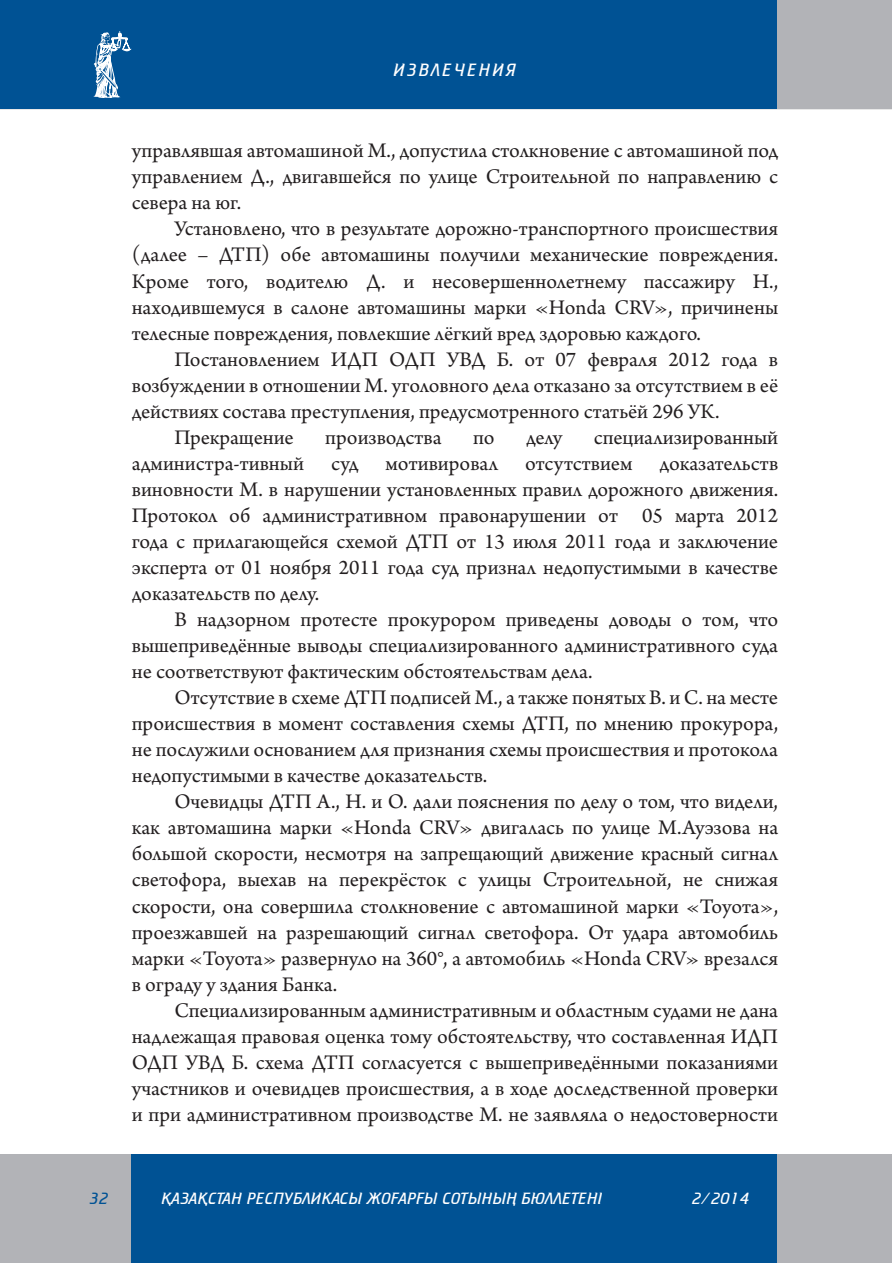
<style>
.page{position:relative;width:893px;height:1263px;background:#fff}
.page>*{position:absolute;margin:0;border:0;box-sizing:border-box;transform-origin:0 0}
.t1{font:21.9px/26.1px "Arno Pro";color:#231f20;text-align:justify}
.t2{font:300 18px "FK Cricket";letter-spacing:.11em;color:#fff}
.t3{font:300 16.5px "FK Cricket";color:#fff}
.t4{font:300 16.5px "FK Cricket";color:#005294}
</style>
<div class="page">
<div style="left:777px;top:1155px;width:114px;height:108px;background:#b2b3b7"></div>
<div style="left:130px;top:1155px;width:647px;height:108px;background:#005294"></div>
<div style="left:0;top:1155px;width:130px;height:108px;background:#b2b3b7"></div>
<div style="left:777px;top:0;width:114px;height:109px;background:#b2b3b7"></div>
<div style="left:0;top:0;width:777px;height:109px;background:#005294"></div>
<svg style="left:93px;top:31px;width:39px;height:67px"></svg>
<p class="t2" style="left:394px;top:61px;width:124px">ИЗВЛЕЧЕНИЯ</p>
<p class="t1" style="left:132px;top:139px;width:648px">управлявшая автомашиной М., допустила столкновение с автомашиной под управлением Д., двигавшейся по улице Строительной по направлению с севера на юг.</p>
<p class="t1" style="left:132px;top:217px;width:648px;text-indent:43px">Установлено, что в результате дорожно-транспортного происшествия (далее – ДТП) обе автомашины получили механические повреждения.<br>Кроме того, водителю Д. и несовершеннолетнему пассажиру Н., находившемуся в салоне автомашины марки «Honda CRV», причинены телесные повреждения, повлекшие лёгкий вред здоровью каждого.</p>
<p class="t1" style="left:174px;top:347px;width:605px">Постановлением ИДП ОДП УВД Б. от 07 февраля 2012 года в</p>
<p class="t1" style="left:132px;top:373px;width:648px">возбуждении в отношении М. уголовного дела отказано за отсутствием в её</p>
<p class="t1" style="left:132px;top:399px;width:589px">действиях состава преступления, предусмотренного статьёй 296 УК.</p>
<p class="t1" style="left:174px;top:425px;width:121px">Прекращение</p>
<p class="t1" style="left:325px;top:425px;width:118px">производства</p>
<p class="t1" style="left:473px;top:425px;width:23px">по</p>
<p class="t1" style="left:526px;top:425px;width:38px">делу</p>
<p class="t1" style="left:132px;top:425px;width:648px;text-indent:462px">специализированный администра-тивный суд мотивировал отсутствием доказательств виновности М. в нарушении установленных правил дорожного движения.<br>Протокол об административном правонарушении от 05 марта 2012 года с прилагающейся схемой ДТП от 13 июля 2011 года и заключение эксперта от 01 ноября 2011 года суд признал недопустимыми в качестве доказательств по делу.</p>
<p class="t1" style="left:132px;top:608px;width:648px;text-indent:43px">В надзорном протесте прокурором приведены доводы о том, что вышеприведённые выводы специализированного административного суда не соответствуют фактическим обстоятельствам дела.</p>
<p class="t1" style="left:132px;top:686px;width:648px;text-indent:43px">Отсутствие в схеме ДТП подписей М., а также понятых В. и С. на месте происшествия в момент составления схемы ДТП, по мнению прокурора, не послужили основанием для признания схемы происшествия и протокола недопустимыми в качестве доказательств.</p>
<p class="t1" style="left:132px;top:790px;width:648px;text-indent:43px">Очевидцы ДТП А., Н. и О. дали пояснения по делу о том, что видели, как автомашина марки «Honda CRV» двигалась по улице М.Ауэзова на большой скорости, несмотря на запрещающий движение красный сигнал светофора, выехав на перекрёсток с улицы Строительной, не снижая скорости, она совершила столкновение с автомашиной марки «Тоуота», проезжавшей на разрешающий сигнал светофора. От удара автомобиль марки «Тоуота» развернуло на 360°, а автомобиль «Honda CRV» врезался в ограду у здания Банка.</p>
<p class="t1" style="left:132px;top:998px;width:648px;text-indent:43px">Специализированным административным и областным судами не дана надлежащая правовая оценка тому обстоятельству, что составленная ИДП ОДП УВД Б. схема ДТП согласуется с вышеприведёнными показаниями участников и очевидцев происшествия, а в ходе доследственной проверки и при административном производстве М. не заявляла о недостоверности</p>
<p class="t4" style="left:89px;top:1190px;width:21px">32</p>
<p class="t3" style="left:162px;top:1190px;width:443px">¬АЗА¬СТАН РЕСПУБЛИКАСЫ ЖОªАРªЫ СОТЫНЫ£ БЮЛЛЕТЕНI</p>
<p class="t3" style="left:692px;top:1190px;width:59px">2/2014</p>
</div>
